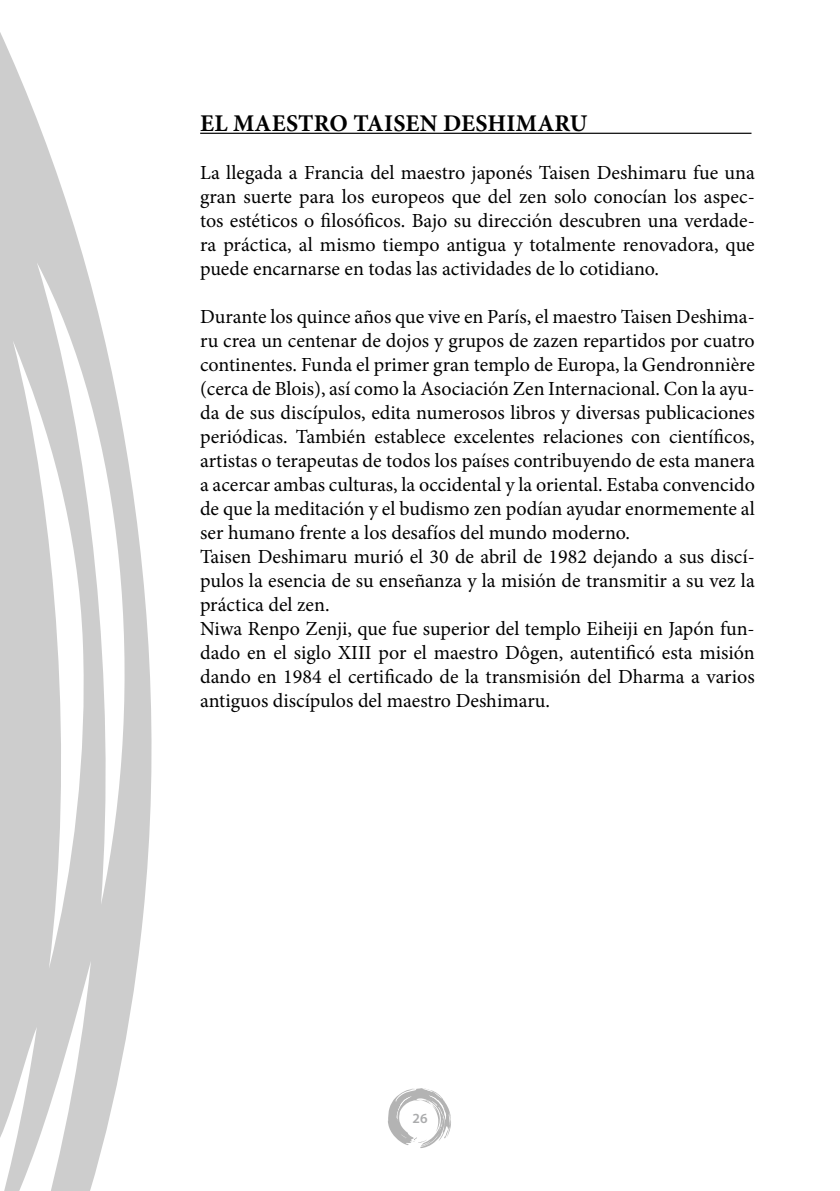
<style>
.page{position:relative;width:840px;height:1191px;background:#fff}
.page>*{position:absolute;margin:0;border:0;box-sizing:border-box;transform-origin:0 0}
.t1{font:700 24px "Minion Pro";letter-spacing:.01em;color:#000}
.t2{font:20px/24px "Minion Pro";color:#000;text-align:justify}
.t3{font:600 14px "Myriad Pro";color:#87888a}
</style>
<div class="page">
<svg style="left:388px;top:1088px;width:63px;height:60px"></svg>
<svg style="left:0;top:32px;width:152px;height:1159px;fill:#cdcdcd"></svg>
<hr style="left:200px;top:133px;width:551px;height:1px;background:#000">
<p class="t1" style="left:200px;top:106px;width:388px">EL MAESTRO TAISEN DESHIMARU</p>
<p class="t2" style="left:200px;top:161px;width:556px">La llegada a Francia del maestro japonés Taisen Deshimaru fue una gran suerte para los europeos que del zen solo conocían los aspec&shy;tos estéticos o filosóficos. Bajo su dirección descubren una verdade&shy;ra práctica, al mismo tiempo antigua y totalmente renovadora, que puede encarnarse en todas las actividades de lo cotidiano.</p>
<p class="t2" style="left:200px;top:305px;width:556px;text-align:left">Durante los quince años que vive en París, el maestro Taisen Deshima&shy;ru crea un centenar de dojos y grupos de zazen repartidos por cuatro continentes. Funda el primer gran templo de Europa, la Gendronnière (cerca de Blois), así como la Asociación Zen Internacional. Con la ayu&shy;da de sus discípulos, edita numerosos libros y diversas publicaciones periódicas. También establece excelentes relaciones con científicos, artistas o terapeutas de todos los países contribuyendo de esta manera a acercar ambas culturas, la occidental y la oriental. Estaba convencido de que la meditación y el budismo zen podían ayudar enormemente al ser humano frente a los desafíos del mundo moderno.<br>Taisen Deshimaru murió el 30 de abril de 1982 dejando a sus discí&shy;pulos la esencia de su enseñanza y la misión de transmitir a su vez la práctica del zen.<br>Niwa Renpo Zenji, que fue superior del templo Eiheiji en Japón fun&shy;dado en el siglo XIII por el maestro Dôgen, autentificó esta misión dando en 1984 el certificado de la transmisión del Dharma a varios antiguos discípulos del maestro Deshimaru.</p>
<p class="t3" style="left:412px;top:1109px;width:17px">26</p>
</div>
